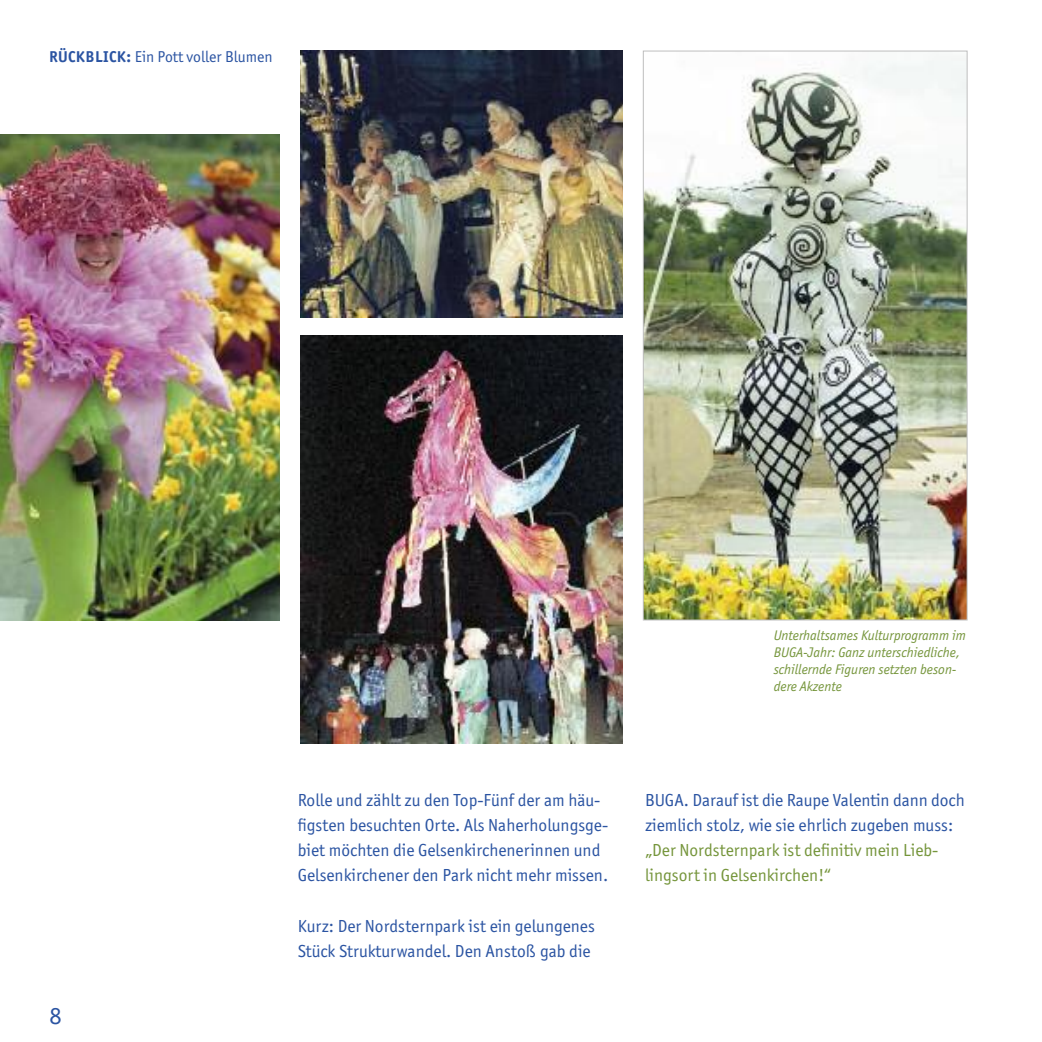
<style>
.page{position:relative;width:1042px;height:1042px;background:#fff}
.page>*{position:absolute;margin:0;border:0;box-sizing:border-box;transform-origin:0 0}
.t1{font:24.5px "Officina Sans ITC Std";color:#2b54a2}
.t2{font:17.5px/25.2px "Officina Sans ITC Std";color:#2b54a2}
.t3{font:17.5px/25.2px "Officina Sans ITC Std";color:#75953b}
.t4{font:15.75px "Officina Sans ITC Std";color:#2b54a2}
.t5{font:italic 14px/16.8px "Officina Sans ITC Std";color:#75953b}
.s1{font-weight:700}
</style>
<div class="page">
<img style="left:0;top:134px;width:280px;height:486px">
<img style="left:645px;top:58px;width:320px;height:560px">
<img style="left:300px;top:51px;width:322px;height:266px">
<img style="left:300px;top:335px;width:322px;height:408px">
<p class="t4" style="left:49px;top:51px;width:225px"><span class="s1">RÜCKBLICK:</span> Ein Pott voller Blumen</p>
<h1 class="t1" style="left:50px;top:1007px;width:14px">8</h1>
<p class="t5" style="left:774px;top:628px;width:194px">Unterhaltsames Kulturprogramm im<br>BUGA-Jahr: Ganz unterschiedliche, schillernde Figuren setzten beson&shy;dere Akzente</p>
<p class="t2" style="left:298px;top:789px;width:312px">Rolle und zählt zu den Top-Fünf der am häu&shy;figsten besuchten Orte. Als Naherholungsge&shy;biet möchten die Gelsenkirchenerinnen und Gelsenkirchener den Park nicht mehr missen.</p>
<p class="t2" style="left:298px;top:915px;width:299px">Kurz: Der Nordsternpark ist ein gelungenes<br>Stück Strukturwandel. Den Anstoß gab die</p>
<p class="t2" style="left:645px;top:789px;width:321px">BUGA. Darauf ist die Raupe Valentin dann doch ziemlich stolz, wie sie ehrlich zugeben muss:</p>
<p class="t3" style="left:645px;top:839px;width:295px">„Der Nordsternpark ist definitiv mein Lieb&shy;lingsort in Gelsenkirchen!“</p>
</div>
